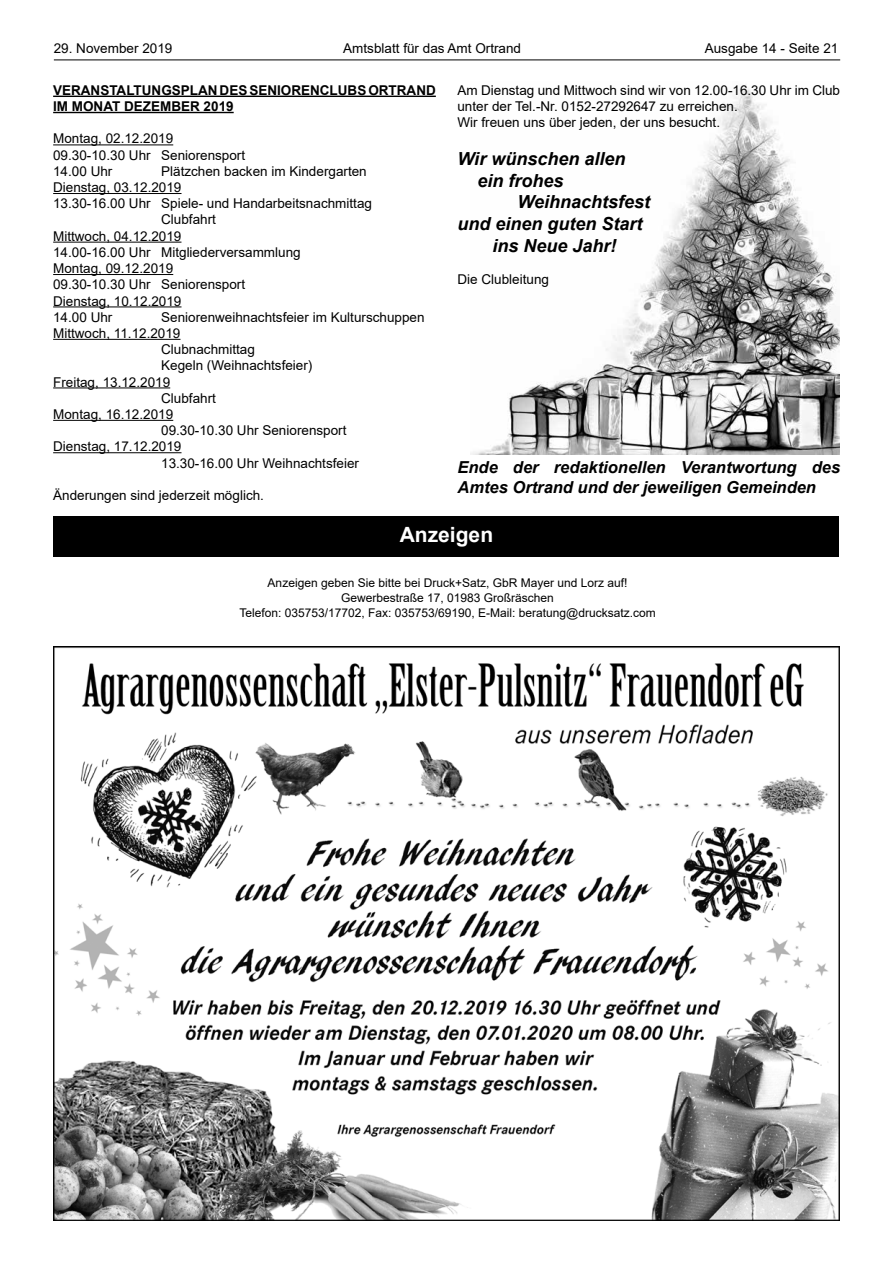
<style>
.page{position:relative;width:893px;height:1263px;background:#fff}
.page>*{position:absolute;margin:0;border:0;box-sizing:border-box;transform-origin:0 0}
.t1{font:700 21px "Arial";color:#fff}
.t2{font:italic 700 18px/21.6px "Arial";color:#000}
.t3{font:italic 700 16.5px/19.8px "Arial";color:#000}
.t4{font:13.5px/16.2px "Arial";color:#000}
.t5{font:700 13.5px/16.2px "Arial";color:#000}
.t6{font:12px/15px "Arial";color:#000;text-align:center}
</style>
<div class="page">
<hr style="left:54px;top:60px;width:786px;height:1px;background:#000">
<img style="left:470px;top:85px;width:370px;height:369px">
<hr style="left:53px;top:96px;width:383px;height:1px;background:#000">
<hr style="left:53px;top:112px;width:181px;height:1px;background:#000">
<hr style="left:53px;top:144px;width:120px;height:1px;background:#000">
<hr style="left:53px;top:193px;width:128px;height:1px;background:#000">
<hr style="left:53px;top:242px;width:128px;height:1px;background:#000">
<hr style="left:53px;top:274px;width:120px;height:1px;background:#000">
<hr style="left:53px;top:306px;width:128px;height:1px;background:#000">
<hr style="left:53px;top:339px;width:127px;height:1px;background:#000">
<hr style="left:53px;top:387px;width:117px;height:1px;background:#000">
<hr style="left:53px;top:420px;width:120px;height:1px;background:#000">
<hr style="left:53px;top:452px;width:128px;height:1px;background:#000">
<div style="left:53px;top:516px;width:786px;height:41px;background:#000"></div>
<img style="left:53px;top:646px;width:787px;height:574px">
<p class="t4" style="left:54px;top:40px;width:120px">29. November 2019</p>
<p class="t4" style="left:343px;top:40px;width:179px">Amtsblatt für das Amt Ortrand</p>
<p class="t4" style="left:705px;top:40px;width:135px">Ausgabe 14 - Seite 21</p>
<p class="t5" style="left:53px;top:82px;width:384px">VERANSTALTUNGSPLAN DES SENIORENCLUBS ORTRAND<br>IM MONAT DEZEMBER 2019</p>
<p class="t4" style="left:53px;top:131px;width:194px">Montag, 02.12.2019<br>09.30-10.30 Uhr Seniorensport<br>14.00 Uhr</p>
<p class="t4" style="left:457px;top:82px;width:384px">Am Dienstag und Mittwoch sind wir von 12.00-16.30 Uhr im Club unter der Tel.-Nr. 0152-27292647 zu erreichen.<br>Wir freuen uns über jeden, der uns besucht.</p>
<h2 class="t2" style="left:477px;top:148px;width:149px;text-indent:-20px">Wir wünschen allen ein frohes</h2>
<h2 class="t2" style="left:518px;top:192px;width:134px">Weihnachtsfest</h2>
<h2 class="t2" style="left:457px;top:213px;width:187px">und einen guten Start</h2>
<h2 class="t2" style="left:492px;top:235px;width:126px">ins Neue Jahr!</h2>
<p class="t4" style="left:457px;top:271px;width:93px">Die Clubleitung</p>
<p class="t4" style="left:161px;top:163px;width:207px">Plätzchen backen im Kindergarten</p>
<p class="t4" style="left:53px;top:179px;width:130px">Dienstag, 03.12.2019</p>
<p class="t4" style="left:53px;top:195px;width:320px">13.30-16.00 Uhr Spiele- und Handarbeitsnachmittag</p>
<p class="t4" style="left:161px;top:212px;width:56px">Clubfahrt</p>
<p class="t4" style="left:53px;top:228px;width:130px">Mittwoch, 04.12.2019</p>
<p class="t4" style="left:53px;top:244px;width:249px">14.00-16.00 Uhr Mitgliederversammlung</p>
<p class="t4" style="left:53px;top:260px;width:122px">Montag, 09.12.2019</p>
<p class="t4" style="left:53px;top:276px;width:194px">09.30-10.30 Uhr Seniorensport</p>
<p class="t4" style="left:53px;top:293px;width:130px">Dienstag, 10.12.2019</p>
<p class="t4" style="left:53px;top:309px;width:61px">14.00 Uhr</p>
<p class="t4" style="left:161px;top:309px;width:265px">Seniorenweihnachtsfeier im Kulturschuppen</p>
<p class="t4" style="left:53px;top:325px;width:129px">Mittwoch, 11.12.2019</p>
<p class="t4" style="left:161px;top:341px;width:95px">Clubnachmittag</p>
<p class="t4" style="left:161px;top:357px;width:153px">Kegeln (Weihnachtsfeier)</p>
<p class="t4" style="left:53px;top:374px;width:119px">Freitag, 13.12.2019</p>
<p class="t4" style="left:161px;top:390px;width:56px">Clubfahrt</p>
<p class="t4" style="left:53px;top:406px;width:122px">Montag, 16.12.2019</p>
<p class="t4" style="left:161px;top:422px;width:187px">09.30-10.30 Uhr Seniorensport</p>
<p class="t4" style="left:53px;top:438px;width:130px">Dienstag, 17.12.2019</p>
<p class="t4" style="left:161px;top:455px;width:199px">13.30-16.00 Uhr Weihnachtsfeier</p>
<p class="t4" style="left:53px;top:487px;width:212px">Änderungen sind jederzeit möglich.</p>
<p class="t3" style="left:457px;top:458px;width:384px">Ende der redaktionellen Verantwortung des<br>Amtes Ortrand und der jeweiligen Gemeinden</p>
<h1 class="t1" style="left:400px;top:520px;width:95px">Anzeigen</h1>
<p class="t6" style="left:239px;top:575px;width:418px">Anzeigen geben Sie bitte bei Druck+Satz, GbR Mayer und Lorz auf!<br>Gewerbestraße 17, 01983 Großräschen<br>Telefon: 035753/17702, Fax: 035753/69190, E-Mail: beratung@drucksatz.com</p>
</div>
